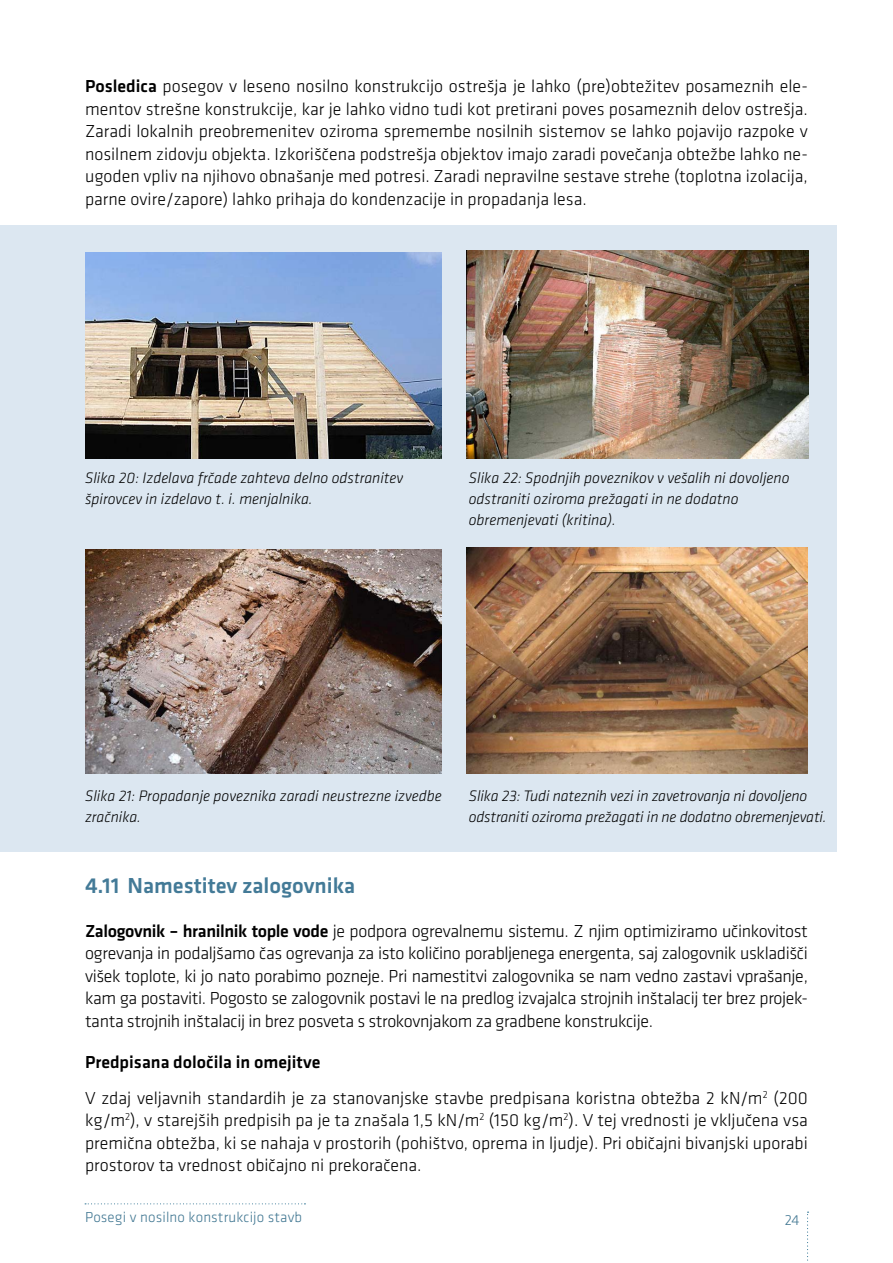
<style>
.page{position:relative;width:893px;height:1263px;background:#fff}
.page>*{position:absolute;margin:0;border:0;box-sizing:border-box;transform-origin:0 0}
.t1{font:500 22.5px "Klavika CH";color:#437a97}
.t2{font:300 18px/22.5px "Klavika CH";color:#000;text-align:justify}
.t3{font:italic 300 15.75px/21px "Klavika CH";color:#000}
.t4{font:300 15px "Klavika CH";letter-spacing:.01em;color:#417792}
.s1{font-weight:500}
</style>
<div class="page">
<div style="left:0;top:225px;width:837px;height:626px;background:#dce7f1"></div>
<img style="left:85px;top:549px;width:357px;height:225px">
<img style="left:467px;top:547px;width:341px;height:227px">
<img style="left:85px;top:253px;width:357px;height:206px">
<img style="left:467px;top:251px;width:341px;height:207px">
<svg style="left:85px;top:1203px;width:220px;height:1px"></svg>
<svg style="left:807px;top:1211px;width:1px;height:50px"></svg>
<p class="t2" style="left:85px;top:75px;width:724px"><span class="s1">Posledica</span> posegov v leseno nosilno konstrukcijo ostrešja je lahko (pre)obtežitev posameznih ele&shy;mentov strešne konstrukcije, kar je lahko vidno tudi kot pretirani poves posameznih delov ostrešja.<br>Zaradi lokalnih preobremenitev oziroma spremembe nosilnih sistemov se lahko pojavijo razpoke v nosilnem zidovju objekta. Izkoriščena podstrešja objektov imajo zaradi povečanja obtežbe lahko ne&shy;ugoden vpliv na njihovo obnašanje med potresi. Zaradi nepravilne sestave strehe (toplotna izolacija, parne ovire/zapore) lahko prihaja do kondenzacije in propadanja lesa.</p>
<p class="t3" style="left:85px;top:467px;width:320px">Slika 20: Izdelava frčade zahteva delno odstranitev špirovcev in izdelavo t. i. menjalnika.</p>
<p class="t3" style="left:469px;top:467px;width:322px">Slika 22: Spodnjih poveznikov v vešalih ni dovoljeno odstraniti oziroma prežagati in ne dodatno obremenjevati (kritina).</p>
<p class="t3" style="left:85px;top:785px;width:358px">Slika 21: Propadanje poveznika zaradi neustrezne izvedbe zračnika.</p>
<p class="t3" style="left:469px;top:785px;width:359px">Slika 23: Tudi nateznih vezi in zavetrovanja ni dovoljeno odstraniti oziroma prežagati in ne dodatno obremenjevati.</p>
<p class="t1" style="left:85px;top:870px;width:272px">4.11 Namestitev zalogovnika</p>
<p class="t2" style="left:85px;top:919px;width:724px"><span class="s1">Zalogovnik – hranilnik tople vode</span> je podpora ogrevalnemu sistemu. Z njim optimiziramo učinkovitost ogrevanja in podaljšamo čas ogrevanja za isto količino porabljenega energenta, saj zalogovnik uskladišči višek toplote, ki jo nato porabimo pozneje. Pri namestitvi zalogovnika se nam vedno zastavi vprašanje, kam ga postaviti. Pogosto se zalogovnik postavi le na predlog izvajalca strojnih inštalacij ter brez projek&shy;tanta strojnih inštalacij in brez posveta s strokovnjakom za gradbene konstrukcije.</p>
<p class="t2" style="left:85px;top:1044px;width:724px;line-height:35.2px"><span class="s1">Predpisana določila in omejitve<br></span>V zdaj veljavnih standardih je za stanovanjske stavbe predpisana koristna obtežba 2 kN/m<sup>2</sup> (200</p>
<p class="t2" style="left:85px;top:1109px;width:724px">kg/m<sup>2</sup>), v starejših predpisih pa je ta znašala 1,5 kN/m<sup>2</sup> (150 kg/m<sup>2</sup>). V tej vrednosti je vključena vsa premična obtežba, ki se nahaja v prostorih (pohištvo, oprema in ljudje). Pri običajni bivanjski uporabi prostorov ta vrednost običajno ni prekoračena.</p>
<p class="t4" style="left:85px;top:1208px;width:219px">Posegi v nosilno konstrukcijo stavb</p>
<p class="t4" style="left:785px;top:1211px;width:16px">24</p>
</div>
